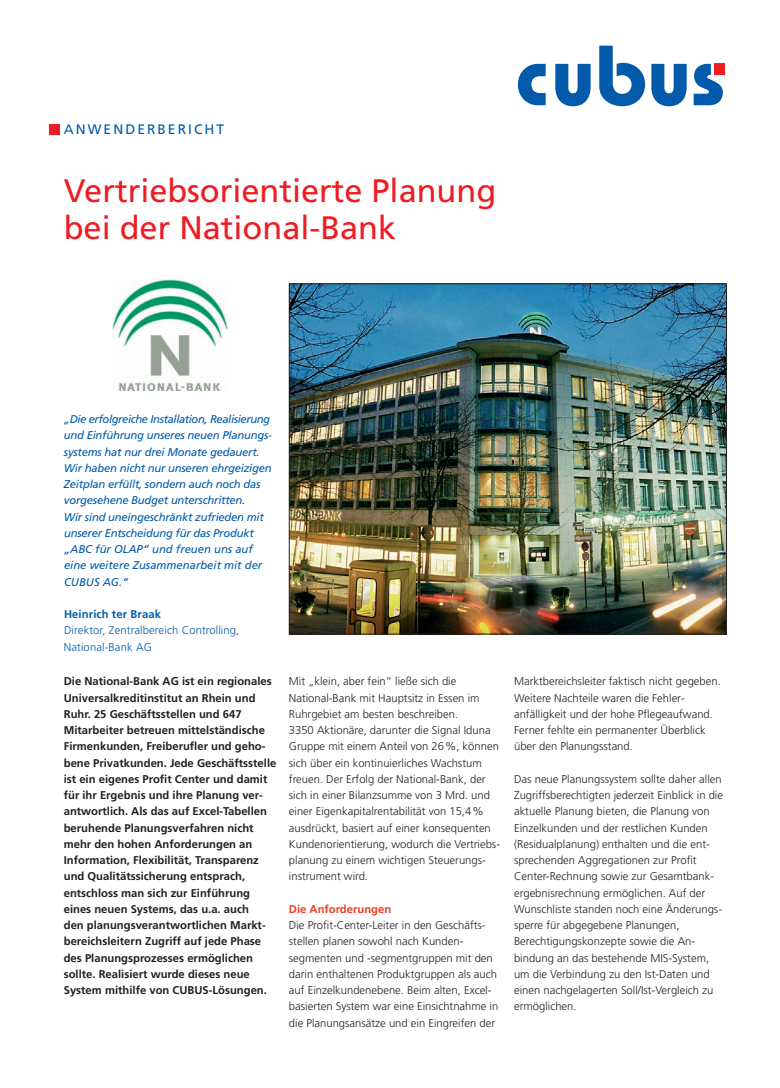
<style>
.page{position:relative;width:780px;height:1088px;background:#fff}
.page>*{position:absolute;margin:0;border:0;box-sizing:border-box;transform-origin:0 0}
.t1{font:32.5px/37.5px "Frutiger";color:#ee1d23}
.t2{font:13.75px "Frutiger";letter-spacing:.15em;color:#015aaa}
.t3{font:300 11.25px/16.2px "Frutiger";color:#231f20}
.t4{font:700 11.25px/16.2px "Frutiger";color:#231f20}
.t5{font:italic 11.25px/16.2px "Frutiger";letter-spacing:-.02em;color:#015aaa}
.t6{font:300 11.25px/16.2px "Frutiger";letter-spacing:.01em;color:#015aaa}
.t7{font:700 11.25px "Frutiger";letter-spacing:.01em;color:#015aaa}
.t8{font:700 11.25px "Frutiger";color:#ef3c25}
</style>
<div class="page">
<img style="left:291px;top:285px;width:433px;height:347px">
<div style="left:289px;top:283px;width:437px;height:351px;border:1px solid #231f20"></div>
<div style="left:50px;top:124px;width:10px;height:11px;background:#ee1d23"></div>
<img style="left:112px;top:280px;width:116px;height:110px">
<svg style="left:518px;top:64px;width:27px;height:41px"></svg>
<svg style="left:555px;top:64px;width:35px;height:42px"></svg>
<svg style="left:599px;top:46px;width:46px;height:60px"></svg>
<svg style="left:651px;top:64px;width:35px;height:42px"></svg>
<svg style="left:693px;top:64px;width:29px;height:41px"></svg>
<div style="left:714px;top:64px;width:11px;height:11px;background:#ee1d23"></div>
<p class="t2" style="left:64px;top:124px;width:162px">ANWENDERBERICHT</p>
<h1 class="t1" style="left:64px;top:174px;width:434px">Vertriebsorientierte Planung bei der National-Bank</h1>
<p class="t5" style="left:64px;top:412px;width:209px">„Die erfolgreiche Installation, Realisierung und Einführung unseres neuen Planungs&shy;systems hat nur drei Monate gedauert.<br>Wir haben nicht nur unseren ehrgeizigen Zeitplan erfüllt, sondern auch noch das vorgesehene Budget unterschritten.<br>Wir sind uneingeschränkt zufrieden mit unserer Entscheidung für das Produkt „ABC für OLAP“ und freuen uns auf eine weitere Zusammenarbeit mit der CUBUS AG.“</p>
<p class="t7" style="left:64px;top:610px;width:98px">Heinrich ter Braak</p>
<p class="t6" style="left:64px;top:623px;width:177px">Direktor, Zentralbereich Controlling,<br>National-Bank AG</p>
<p class="t4" style="left:64px;top:674px;width:214px">Die National-Bank AG ist ein regionales Universalkreditinstitut an Rhein und Ruhr. 25 Geschäftsstellen und 647<br>Mitarbeiter betreuen mittelständische Firmenkunden, Freiberufler und geho&shy;bene Privatkunden. Jede Geschäftsstelle ist ein eigenes Profit Center und damit für ihr Ergebnis und ihre Planung ver&shy;antwortlich. Als das auf Excel-Tabellen beruhende Planungsverfahren nicht mehr den hohen Anforderungen an Information, Flexibilität, Transparenz und Qualitätssicherung entsprach, entschloss man sich zur Einführung eines neuen Systems, das u.a. auch<br>den planungsverantwortlichen Markt&shy;bereichsleitern Zugriff auf jede Phase des Planungsprozesses ermöglichen sollte. Realisiert wurde dieses neue System mithilfe von CUBUS-Lösungen.</p>
<p class="t3" style="left:289px;top:674px;width:213px">Mit „klein, aber fein“ ließe sich die National-Bank mit Hauptsitz in Essen im Ruhrgebiet am besten beschreiben.<br>3350 Aktionäre, darunter die Signal Iduna Gruppe mit einem Anteil von 26%, können sich über ein kontinuierliches Wachstum freuen. Der Erfolg der National-Bank, der sich in einer Bilanzsumme von 3 Mrd. und einer Eigenkapitalrentabilität von 15,4% ausdrückt, basiert auf einer konsequenten Kundenorientierung, wodurch die Vertriebs&shy;planung zu einem wichtigen Steuerungs&shy;instrument wird.</p>
<p class="t8" style="left:289px;top:904px;width:104px">Die Anforderungen</p>
<p class="t3" style="left:289px;top:918px;width:211px">Die Profit-Center-Leiter in den Geschäfts&shy;stellen planen sowohl nach Kunden&shy;segmenten und -segmentgruppen mit den darin enthaltenen Produktgruppen als auch auf Einzelkundenebene. Beim alten, Excel&shy;basierten System war eine Einsichtnahme in die Planungsansätze und ein Eingreifen der</p>
<p class="t3" style="left:514px;top:674px;width:208px">Marktbereichsleiter faktisch nicht gegeben.<br>Weitere Nachteile waren die Fehler&shy;anfälligkeit und der hohe Pflegeaufwand.<br>Ferner fehlte ein permanenter Überblick über den Planungsstand.</p>
<p class="t3" style="left:514px;top:771px;width:210px">Das neue Planungssystem sollte daher allen Zugriffsberechtigten jederzeit Einblick in die aktuelle Planung bieten, die Planung von Einzelkunden und der restlichen Kunden (Residualplanung) enthalten und die ent&shy;sprechenden Aggregationen zur Profit Center-Rechnung sowie zur Gesamtbank&shy;ergebnisrechnung ermöglichen. Auf der Wunschliste standen noch eine Änderungs&shy;sperre für abgegebene Planungen, Berechtigungskonzepte sowie die An&shy;bindung an das bestehende MIS-System, um die Verbindung zu den Ist-Daten und einen nachgelagerten Soll/Ist-Vergleich zu ermöglichen.</p>
</div>
